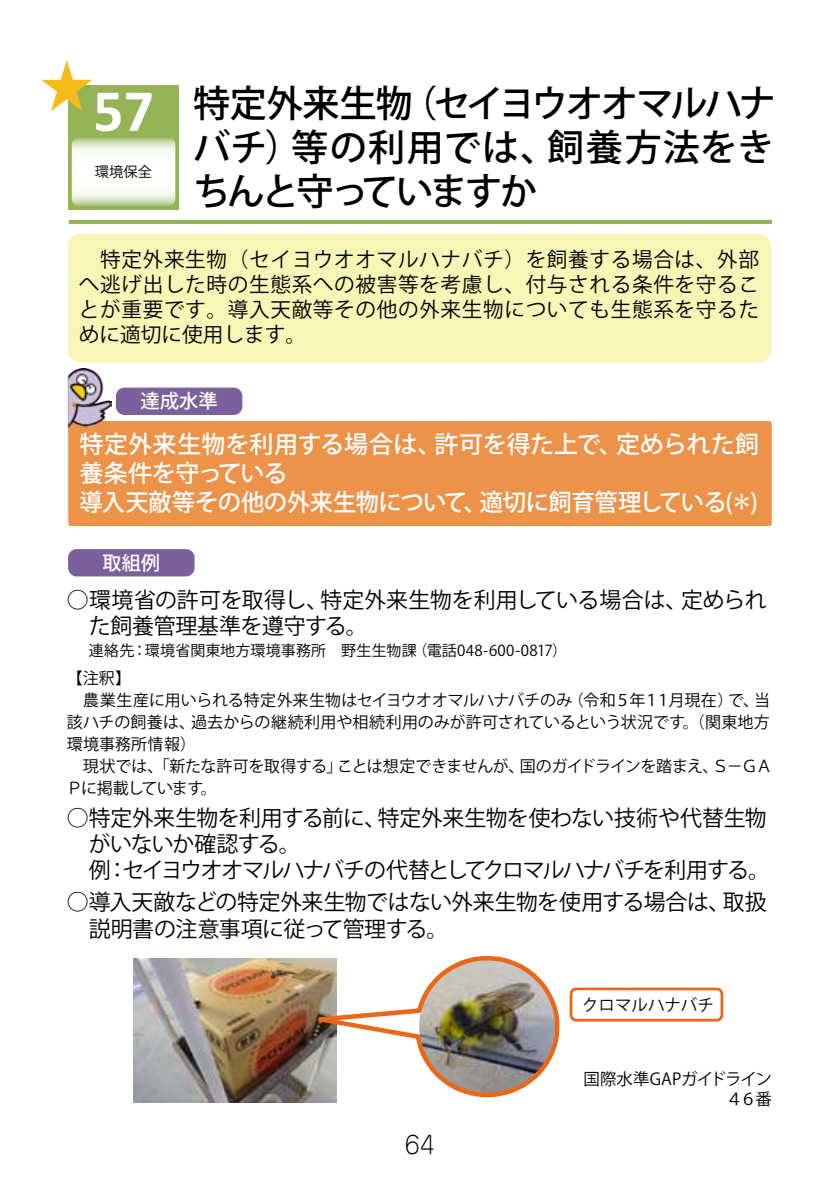
<style>
.page{position:relative;width:840px;height:1191px;background:#fff}
.page>*{position:absolute;margin:0;border:0;box-sizing:border-box;transform-origin:0 0}
.t1{font:700 60px "Calibri";color:#fff}
.t2{font:500 37px/44px "Koz Go Pro";letter-spacing:-.045em;color:#000;text-align:justify}
.t3{font:500 24px/28.8px "Koz Go Pro";letter-spacing:-.01em;color:#fff}
.t4{font:300 24px "Jun 101 Pro";color:#000}
.t5{font:22px/26.2px "Koz Go Pro";letter-spacing:-.025em;color:#000}
.t6{font:20.6px/24.8px "Koz Go Pro";letter-spacing:.03em;color:#000;text-align:justify}
.t7{font:500 19.2px "Koz Go Pro";color:#fff}
.t8{font:16.4px/19.8px "Koz Go Pro";letter-spacing:-.04em;color:#000;text-align:right}
.t9{font:16.4px "Koz Go Pro";color:#000}
.t10{font:16px/22px "Koz Go Pro";letter-spacing:-.01em;color:#000}
.t11{font:15px "Koz Go Pro";letter-spacing:.015em;color:#000}
.t12{font:14.2px "Koz Go Pro";color:#000}
</style>
<div class="page">
<div style="left:68px;top:421px;width:703px;height:105px;background:#ed9249;border-radius:3px"></div>
<div style="left:68px;top:234px;width:702px;height:128px;background:#f8f6b7;border-radius:12px"></div>
<div style="left:68px;top:549px;width:126px;height:27px;background:#7b619b;border-radius:9px"></div>
<div style="left:116px;top:387px;width:126px;height:28px;background:#7b619b;border-radius:9px"></div>
<img style="left:67px;top:369px;width:45px;height:64px">
<img style="left:133px;top:958px;width:203px;height:144px">
<img style="left:318px;top:956px;width:241px;height:141px">
<svg style="left:569px;top:987px;width:153px;height:34px"></svg>
<div style="left:68px;top:85px;width:111px;height:125px;background:#94b355"></div>
<svg style="left:72px;top:138px;width:103px;height:68px;background:#eef3e5"></svg>
<svg style="left:69px;top:220px;width:702px;height:4px;background:#96b458"></svg>
<svg style="left:41px;top:60px;width:51px;height:51px"></svg>
<h1 class="t1" style="left:93px;top:68px;width:62px">57</h1>
<p class="t12" style="left:95px;top:163px;width:59px">環境保全</p>
<h2 class="t2" style="left:193px;top:84px;width:584px">特定外来生物（セイヨウオオマルハナバチ）等の利用では、飼養方法をきちんと守っていますか</h2>
<p class="t6" style="left:79px;top:248px;width:681px">　特定外来生物（セイヨウオオマルハナバチ）を飼養する場合は、外部へ逃げ出した時の生態系への被害等を考慮し、付与される条件を守ることが重要です。導入天敵等その他の外来生物についても生態系を守るために適切に使用します。</p>
<p class="t7" style="left:140px;top:389px;width:78px">達成水準</p>
<p class="t3" style="left:80px;top:431px;width:680px">特定外来生物を利用する場合は、許可を得た上で、定められた飼養条件を守っている<br>導入天敵等その他の外来生物について、適切に飼育管理している(＊)</p>
<p class="t7" style="left:102px;top:550px;width:59px">取組例</p>
<p class="t5" style="left:89px;top:587px;width:679px;text-indent:-22px">○環境省の許可を取得し、特定外来生物を利用している場合は、定められた飼養管理基準を遵守する。</p>
<p class="t11" style="left:89px;top:640px;width:479px">連絡先：環境省関東地方環境事務所　野生生物課（電話048-600-0817）</p>
<p class="t10" style="left:67px;top:667px;width:706px">【注釈】<br>　農業生産に用いられる特定外来生物はセイヨウオオマルハナバチのみ（令和５年１１月現在）で、当該ハチの飼養は、過去からの継続利用や相続利用のみが許可されているという状況です。（関東地方環境事務所情報）<br>　現状では、「新たな許可を取得する」ことは想定できませんが、国のガイドラインを踏まえ、Ｓ－ＧＡ<br>Ｐに掲載しています。</p>
<p class="t5" style="left:89px;top:805px;width:682px;text-indent:-22px">○特定外来生物を利用する前に、特定外来生物を使わない技術や代替生物がいないか確認する。<br>例：セイヨウオオマルハナバチの代替としてクロマルハナバチを利用する。</p>
<p class="t5" style="left:89px;top:890px;width:679px;text-indent:-22px">○導入天敵などの特定外来生物ではない外来生物を使用する場合は、取扱説明書の注意事項に従って管理する。</p>
<p class="t9" style="left:582px;top:994px;width:133px">クロマルハナバチ</p>
<p class="t4" style="left:404px;top:1125px;width:32px">64</p>
<p class="t8" style="left:583px;top:1069px;width:190px">国際水準GAPガイドライン<br>４６番</p>
</div>
